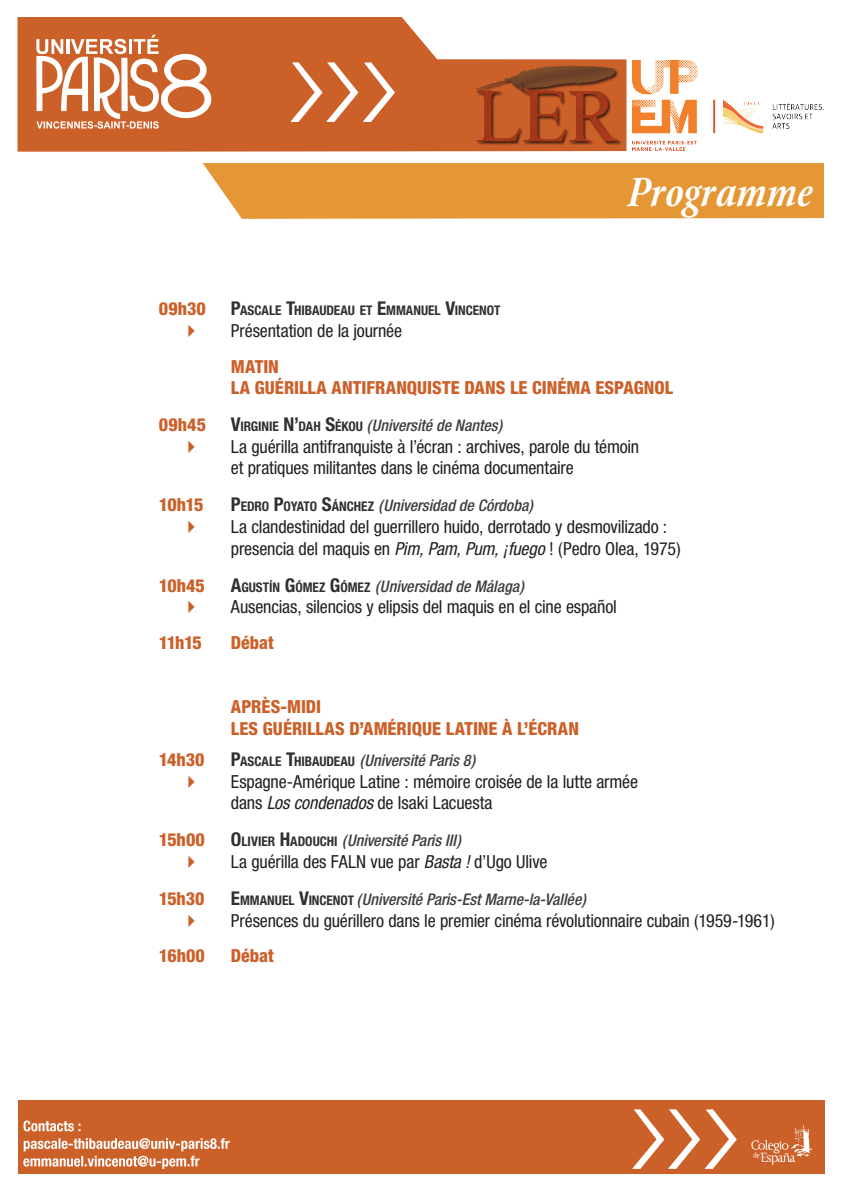
<style>
.page{position:relative;width:842px;height:1191px;background:#fff}
.page>*{position:absolute;margin:0;border:0;box-sizing:border-box;transform-origin:0 0}
.t1{font:italic 600 44px "Stone Print";color:#fff}
.t2{font:condensed 18px/21.6px "Helvetica Neue";letter-spacing:-.01em;color:#231f20}
.t3{font:800 condensed 18px/21.6px "Helvetica Neue";color:#cc6029}
.t4{font:italic 500 condensed 16px "Helvetica Neue";color:#3e3e3f}
.t5{font:700 condensed 13.3px "Helvetica Neue";letter-spacing:-.005em;color:#312f30}
.s1{font-size:19px}
.s2{font-weight:700;font-style:normal;font-size:19px;color:#312f30}
.s3{font-weight:700;font-style:normal;font-size:13.3px;color:#312f30}
.s4{font-style:italic}
</style>
<div class="page">
<svg style="left:18px;top:17px;width:608px;height:135px;fill:#cc6029"></svg>
<div style="left:18px;top:1100px;width:806px;height:73px;background:#cc6029"></div>
<svg style="left:36px;top:35px;width:176px;height:94px"></svg>
<svg style="left:290px;top:62px;width:105px;height:60px"></svg>
<div style="left:203px;top:163px;width:621px;height:56px;background:#e69735"></div>
<img style="left:632px;top:60px;width:192px;height:90px">
<img style="left:475px;top:64px;width:145px;height:83px">
<svg style="left:23px;top:1138px;width:207px;height:31px"></svg>
<svg style="left:24px;top:1120px;width:56px;height:11px"></svg>
<img style="left:751px;top:1125px;width:61px;height:39px">
<svg style="left:632px;top:1109px;width:105px;height:60px"></svg>
<h1 class="t1" style="left:628px;top:166px;width:186px">Programme</h1>
<p class="t3" style="left:159px;top:298px;width:48px">09h30</p>
<p class="t5" style="left:231px;top:302px;width:271px"><span class="s1">P</span>ASCALE <span class="s1">T</span>HIBAUDEAU ET <span class="s1">E</span>MMANUEL <span class="s1">V</span>INCENOT</p>
<p class="t2" style="left:231px;top:319px;width:173px">Présentation de la journée</p>
<p class="t3" style="left:231px;top:355px;width:444px">MATIN<br>LA GUÉRILLA ANTIFRANQUISTE DANS LE CINÉMA ESPAGNOL</p>
<p class="t3" style="left:159px;top:413px;width:49px">09h45</p>
<p class="t4" style="left:231px;top:416px;width:273px"><span class="s2">V</span><span class="s3">IRGINIE</span> <span class="s2">N’</span><span class="s3">DAH</span> <span class="s2">S</span><span class="s3">ÉKOU</span> (Université de Nantes)</p>
<p class="t2" style="left:231px;top:435px;width:410px">La guérilla antifranquiste à l’écran : archives, parole du témoin et pratiques militantes dans le cinéma documentaire</p>
<p class="t3" style="left:159px;top:494px;width:46px">10h15</p>
<p class="t4" style="left:231px;top:496px;width:304px"><span class="s2">P</span><span class="s3">EDRO</span> <span class="s2">P</span><span class="s3">OYATO</span> <span class="s2">S</span><span class="s3">ÁNCHEZ</span> (Universidad de Córdoba)</p>
<p class="t2" style="left:231px;top:516px;width:451px">La clandestinidad del guerrillero huido, derrotado y desmovilizado : presencia del maquis en <span class="s4">Pim, Pam, Pum, ¡fuego</span> ! (Pedro Olea, 1975)</p>
<p class="t3" style="left:159px;top:574px;width:48px">10h45</p>
<p class="t4" style="left:231px;top:576px;width:294px"><span class="s2">A</span><span class="s3">GUSTÍN</span> <span class="s2">G</span><span class="s3">ÓMEZ</span> <span class="s2">G</span><span class="s3">ÓMEZ</span> (Universidad de Málaga)</p>
<p class="t2" style="left:231px;top:596px;width:387px">Ausencias, silencios y elipsis del maquis en el cine español</p>
<p class="t3" style="left:159px;top:631px;width:44px">11h15</p>
<p class="t3" style="left:231px;top:631px;width:44px">Débat</p>
<p class="t3" style="left:231px;top:696px;width:350px">APRÈS-MIDI<br>LES GUÉRILLAS D’AMÉRIQUE LATINE À L’ÉCRAN</p>
<p class="t3" style="left:159px;top:748px;width:47px">14h30</p>
<p class="t4" style="left:231px;top:751px;width:246px"><span class="s2">P</span><span class="s3">ASCALE</span> <span class="s2">T</span><span class="s3">HIBAUDEAU</span> (Université Paris 8)</p>
<p class="t2" style="left:231px;top:770px;width:408px">Espagne-Amérique Latine : mémoire croisée de la lutte armée dans <span class="s4">Los condenados</span> de Isaki Lacuesta</p>
<p class="t3" style="left:159px;top:829px;width:47px">15h00</p>
<p class="t4" style="left:231px;top:831px;width:232px"><span class="s2">O</span><span class="s3">LIVIER</span> <span class="s2">H</span><span class="s3">ADOUCHI</span> (Université Paris III)</p>
<p class="t2" style="left:231px;top:850px;width:318px">La guérilla des FALN vue par <span class="s4">Basta !</span> d’Ugo Ulive</p>
<p class="t3" style="left:159px;top:887px;width:47px">15h30</p>
<p class="t4" style="left:231px;top:890px;width:356px"><span class="s2">E</span><span class="s3">MMANUEL</span> <span class="s2">V</span><span class="s3">INCENOT</span> (Université Paris-Est Marne-la-Vallée)</p>
<p class="t2" style="left:231px;top:909px;width:545px">Présences du guérillero dans le premier cinéma révolutionnaire cubain (1959-1961)</p>
<p class="t3" style="left:159px;top:945px;width:48px">16h00</p>
<p class="t3" style="left:231px;top:945px;width:44px">Débat</p>
</div>
